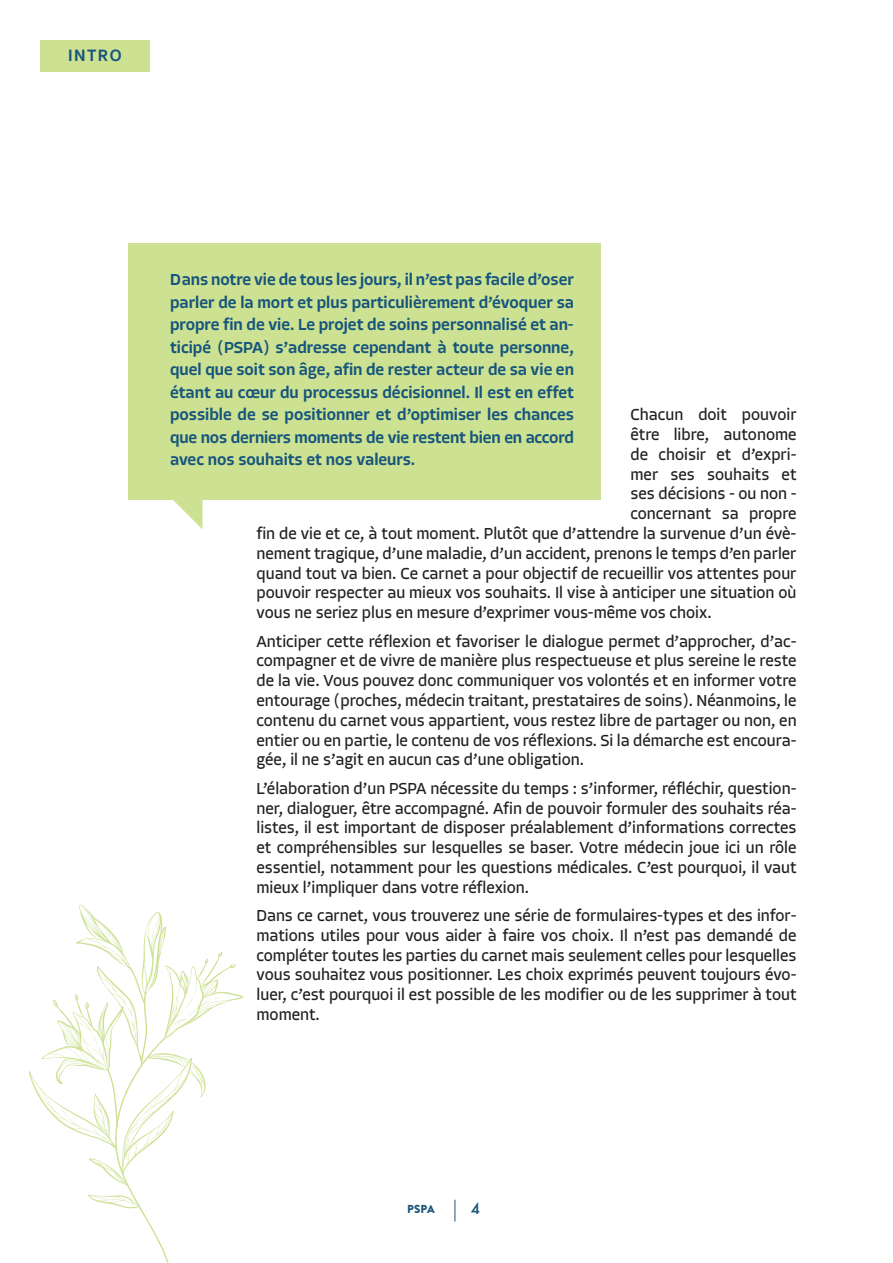
<style>
.page{position:relative;width:893px;height:1263px;background:#fff}
.page>*{position:absolute;margin:0;border:0;box-sizing:border-box;transform-origin:0 0}
.t1{font:700 16.8px "Sukhumvit Set";letter-spacing:.1em;color:#16557c}
.t2{font:16.5px/19.8px "Allotrope";color:#231f20;text-align:justify}
.t3{font:500 16.5px/22.5px "Allotrope";letter-spacing:-.01em;color:#16557c;text-align:justify}
.t4{font:500 15px "Futura";color:#1a567a}
.t5{font:900 11.55px "Brandon Grotesque";color:#1a567a}
</style>
<div class="page">
<svg style="left:29px;top:904px;width:214px;height:359px"></svg>
<div style="left:40px;top:41px;width:110px;height:31px;background:#cde193"></div>
<div style="left:128px;top:243px;width:473px;height:257px;background:#cde193"></div>
<svg style="left:173px;top:500px;width:30px;height:29px"></svg>
<svg style="left:455px;top:1200px;width:1px;height:21px"></svg>
<p class="t1" style="left:68px;top:43px;width:55px">INTRO</p>
<p class="t3" style="left:170px;top:269px;width:405px">Dans notre vie de tous les jours, il n’est pas facile d’oser parler de la mort et plus particulièrement d’évoquer sa propre fin de vie. Le projet de soins personnalisé et an&shy;ticipé (PSPA) s’adresse cependant à toute personne, quel que soit son âge, afin de rester acteur de sa vie en étant au cœur du processus décisionnel. Il est en effet possible de se positionner et d’optimiser les chances que nos derniers moments de vie restent bien en accord avec nos souhaits et nos valeurs.</p>
<p class="t2" style="left:631px;top:405px;width:167px">Chacun doit pouvoir</p>
<p class="t2" style="left:631px;top:425px;width:167px">être libre, autonome</p>
<p class="t2" style="left:631px;top:445px;width:167px">de choisir et d’expri-</p>
<p class="t2" style="left:631px;top:464px;width:167px">mer ses souhaits et</p>
<p class="t2" style="left:631px;top:484px;width:167px">ses décisions - ou non -</p>
<p class="t2" style="left:631px;top:504px;width:167px">concernant sa propre</p>
<p class="t2" style="left:257px;top:524px;width:541px">fin de vie et ce, à tout moment. Plutôt que d’attendre la survenue d’un évè-</p>
<p class="t2" style="left:257px;top:544px;width:541px">nement tragique, d’une maladie, d’un accident, prenons le temps d’en parler</p>
<p class="t2" style="left:257px;top:563px;width:541px">quand tout va bien. Ce carnet a pour objectif de recueillir vos attentes pour</p>
<p class="t2" style="left:257px;top:583px;width:541px">pouvoir respecter au mieux vos souhaits. Il vise à anticiper une situation où</p>
<p class="t2" style="left:257px;top:603px;width:457px">vous ne seriez plus en mesure d’exprimer vous-même vos choix.</p>
<p class="t2" style="left:257px;top:631px;width:542px">Anticiper cette réflexion et favoriser le dialogue permet d’approcher, d’ac&shy;compagner et de vivre de manière plus respectueuse et plus sereine le reste de la vie. Vous pouvez donc communiquer vos volontés et en informer votre entourage (proches, médecin traitant, prestataires de soins). Néanmoins, le contenu du carnet vous appartient, vous restez libre de partager ou non, en entier ou en partie, le contenu de vos réflexions. Si la démarche est encoura&shy;gée, il ne s’agit en aucun cas d’une obligation.</p>
<p class="t2" style="left:257px;top:778px;width:542px">L’élaboration d’un PSPA nécessite du temps : s’informer, réfléchir, question&shy;ner, dialoguer, être accompagné. Afin de pouvoir formuler des souhaits réa&shy;listes, il est important de disposer préalablement d’informations correctes et compréhensibles sur lesquelles se baser. Votre médecin joue ici un rôle essentiel, notamment pour les questions médicales. C’est pourquoi, il vaut mieux l’impliquer dans votre réflexion.</p>
<p class="t2" style="left:257px;top:906px;width:542px">Dans ce carnet, vous trouverez une série de formulaires-types et des infor&shy;mations utiles pour vous aider à faire vos choix. Il n’est pas demandé de compléter toutes les parties du carnet mais seulement celles pour lesquelles vous souhaitez vous positionner. Les choix exprimés peuvent toujours évo&shy;luer, c’est pourquoi il est possible de les modifier ou de les supprimer à tout moment.</p>
<p class="t5" style="left:407px;top:1201px;width:29px">PSPA</p>
<p class="t4" style="left:471px;top:1198px;width:11px">4</p>
</div>
